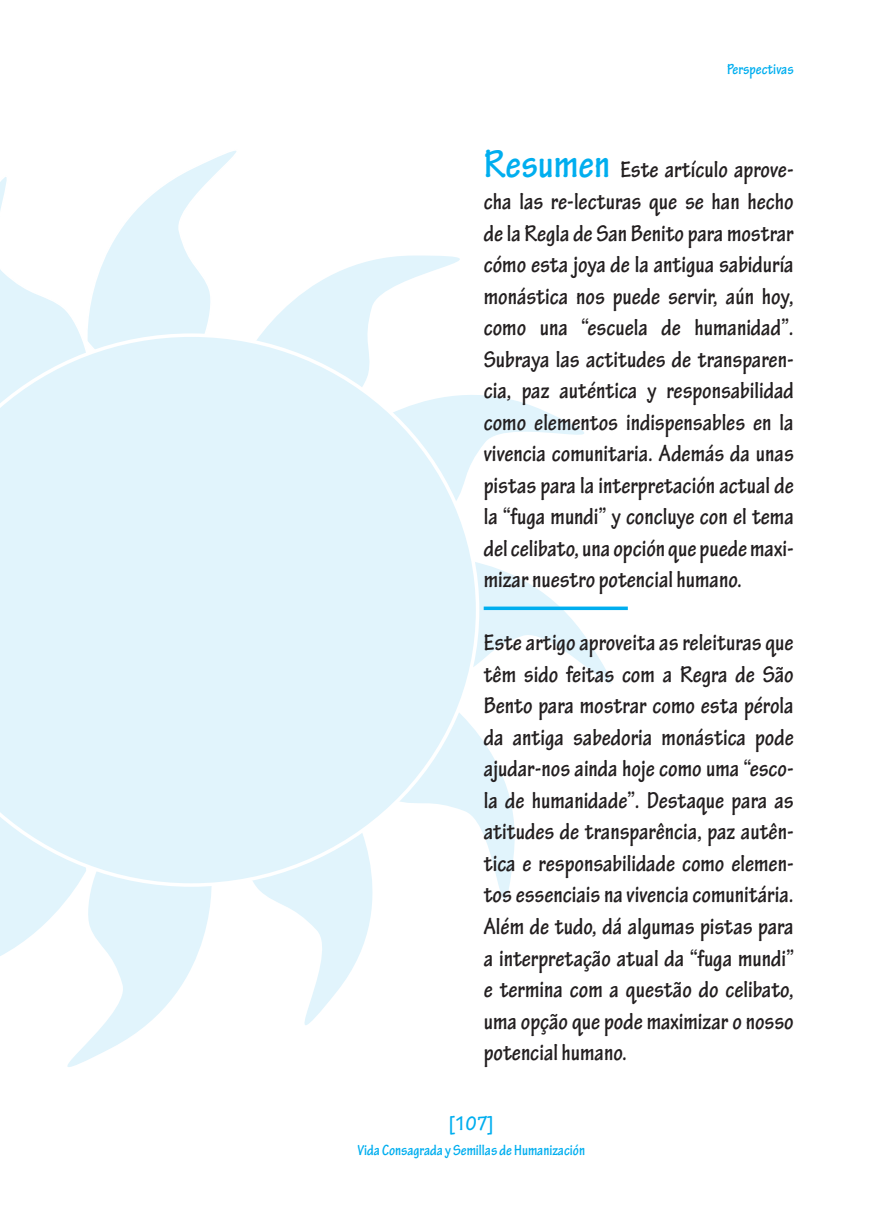
<style>
.page{position:relative;width:893px;height:1216px;background:#fff}
.page>*{position:absolute;margin:0;border:0;box-sizing:border-box;transform-origin:0 0}
.t1{font:700 condensed 24.5px/31.5px "Tekton Pro";color:#231f20;text-align:justify}
.t2{font:700 condensed 21px "Tekton Pro";color:#00aeef}
.t3{font:700 condensed 15.75px "Tekton Pro";color:#00aeef}
.s1{font-size:42px;color:#00aeef}
</style>
<div class="page">
<svg style="left:105px;top:151px;width:132px;height:181px"></svg>
<svg style="left:263px;top:255px;width:197px;height:77px"></svg>
<svg style="left:0;top:177px;width:105px;height:155px"></svg>
<svg style="left:67px;top:888px;width:145px;height:179px;fill:#e1f4fc"></svg>
<svg style="left:258px;top:888px;width:94px;height:137px"></svg>
<svg style="left:328px;top:745px;width:187px;height:225px"></svg>
<svg style="left:481px;top:564px;width:147px;height:181px"></svg>
<svg style="left:481px;top:395px;width:103px;height:52px"></svg>
<svg style="left:0;top:888px;width:86px;height:69px"></svg>
<svg style="left:0;top:332px;width:481px;height:556px;background:#e3f5fc"></svg>
<svg style="left:485px;top:606px;width:141px;height:4px"></svg>
<p class="t3" style="left:727px;top:60px;width:68px">Perspectivas</p>
<p class="t1" style="left:484px;top:154px;width:312px"><span class="s1">Resumen</span> Este artículo aprove&shy;cha las re-lecturas que se han hecho de la Regla de San Benito para mostrar cómo esta joya de la antigua sabiduría monástica nos puede servir, aún hoy, como una “escuela de humanidad”.<br>Subraya las actitudes de transparen&shy;cia, paz auténtica y responsabilidad como elementos indispensables en la vivencia comunitaria. Además da unas pistas para la interpretación actual de la “fuga mundi” y concluye con el tema del celibato, una opción que puede maxi&shy;mizar nuestro potencial humano.</p>
<p class="t1" style="left:484px;top:627px;width:311px">Este artigo aproveita as releituras que têm sido feitas com a Regra de São Bento para mostrar como esta pérola da antiga sabedoria monástica pode ajudar-nos ainda hoje como uma “esco&shy;la de humanidade”. Destaque para as atitudes de transparência, paz autên&shy;tica e responsabilidade como elemen&shy;tos essenciais na vivencia comunitária.<br>Além de tudo, dá algumas pistas para a interpretação atual da “fuga mundi” e termina com a questão do celibato, uma opção que pode maximizar o nosso potencial humano.</p>
<p class="t2" style="left:449px;top:1111px;width:46px">[107]</p>
<p class="t3" style="left:357px;top:1140px;width:229px">Vida Consagrada y Semillas de Humanización</p>
</div>
